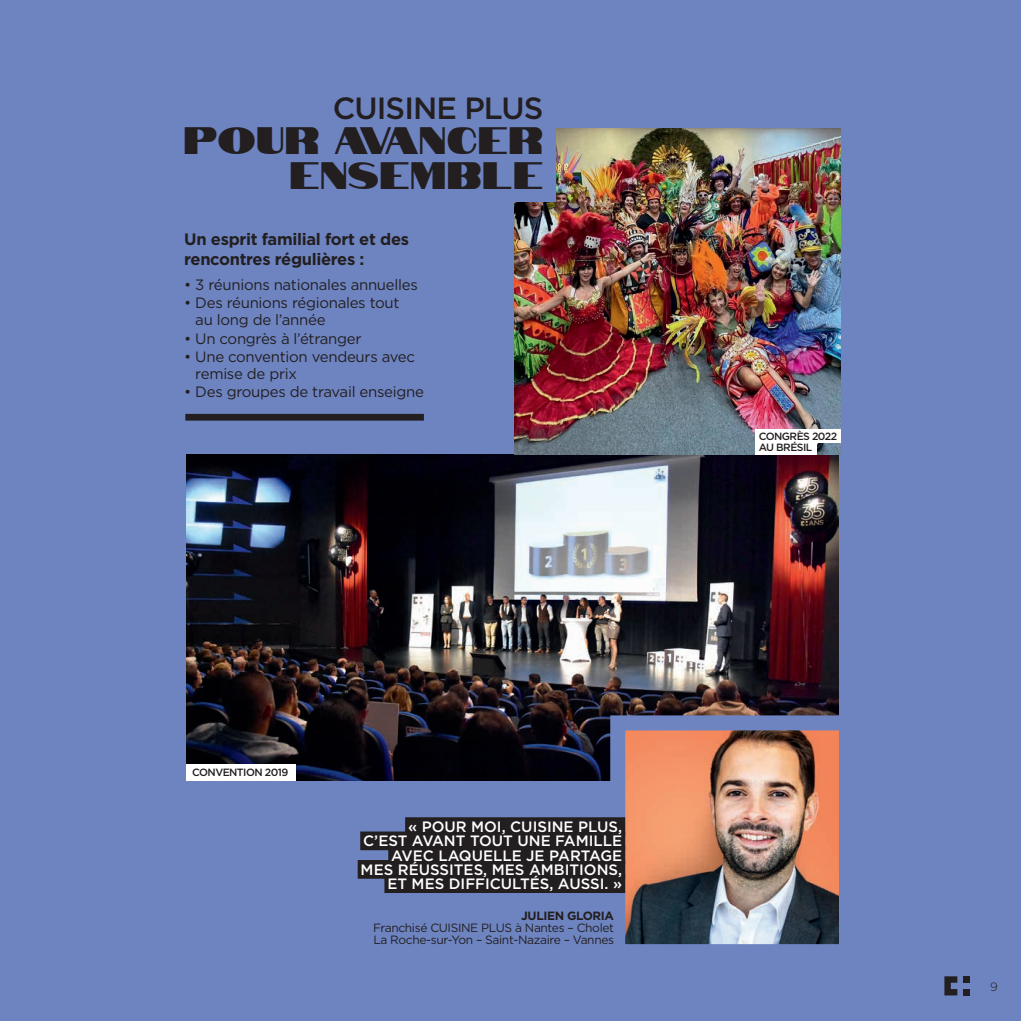
<style>
.page{position:relative;width:1021px;height:1021px;background:#fff}
.page>*{position:absolute;margin:0;border:0;box-sizing:border-box;transform-origin:0 0}
.t1{font:38.1px/34.8px "Notable";letter-spacing:.02em;color:#231f20;text-align:right}
.t2{font:500 30.6px "Gotham";letter-spacing:-.03em;color:#231f20}
.t3{font:700 16.5px/19.8px "Gotham";letter-spacing:-.02em;color:#231f20}
.t4{font:15px/16.5px "Gotham";letter-spacing:-.02em;color:#231f20}
.t5{font:500 15px/14.2px "Gotham";color:#fff;text-align:right}
.t6{font:12px/12px "Gotham";letter-spacing:-.03em;color:#231f20}
.t7{font:700 12px "Gotham";letter-spacing:-.03em;color:#231f20}
.t8{font:300 12px "Gotham";color:#231f20}
.t9{font:500 10.5px/10.5px "Gotham";letter-spacing:-.05em;color:#231f20}
</style>
<div class="page">
<div style="left:0;top:0;width:1020px;height:1020px;background:#6e84c1"></div>
<img style="left:186px;top:454px;width:652px;height:327px">
<img style="left:514px;top:128px;width:327px;height:326px">
<div style="left:149px;top:84px;width:406px;height:118px;background:#6e84c1"></div>
<svg style="left:944px;top:976px;width:13px;height:19px"></svg>
<div style="left:963px;top:976px;width:7px;height:6px;background:#231f20"></div>
<div style="left:963px;top:989px;width:7px;height:6px;background:#231f20"></div>
<img style="left:602px;top:708px;width:237px;height:237px">
<div style="left:405px;top:817px;width:220px;height:19px;background:#231f20"></div>
<div style="left:360px;top:831px;width:265px;height:19px;background:#231f20"></div>
<div style="left:388px;top:845px;width:237px;height:19px;background:#231f20"></div>
<div style="left:358px;top:860px;width:267px;height:18px;background:#231f20"></div>
<div style="left:384px;top:874px;width:241px;height:19px;background:#231f20"></div>
<div style="left:185px;top:414px;width:239px;height:6px;background:#231f20"></div>
<div style="left:755px;top:429px;width:86px;height:14px;background:#fff"></div>
<div style="left:755px;top:440px;width:61px;height:14px;background:#fff"></div>
<div style="left:186px;top:764px;width:110px;height:17px;background:#fff"></div>
<h2 class="t2" style="left:333px;top:88px;width:212px">CUISINE PLUS</h2>
<h1 class="t1" style="left:184px;top:123px;width:361px">POUR AVANCER<br>ENSEMBLE</h1>
<p class="t3" style="left:184px;top:229px;width:226px">Un esprit familial fort et des rencontres régulières :</p>
<p class="t4" style="left:184px;top:276px;width:235px">• 3 réunions nationales annuelles</p>
<p class="t4" style="left:195px;top:294px;width:206px;text-indent:-11px">• Des réunions régionales tout au long de l’année</p>
<p class="t4" style="left:184px;top:330px;width:179px">• Un congrès à l’étranger</p>
<p class="t4" style="left:195px;top:348px;width:221px;text-indent:-11px">• Une convention vendeurs avec remise de prix</p>
<p class="t4" style="left:184px;top:383px;width:241px">• Des groupes de travail enseigne</p>
<p class="t9" style="left:192px;top:767px;width:98px">CONVENTION 2019</p>
<p class="t5" style="left:360px;top:819px;width:263px">« POUR MOI, CUISINE PLUS,<br>C’EST AVANT TOUT UNE FAMILLE<br>AVEC LAQUELLE JE PARTAGE<br>MES RÉUSSITES, MES AMBITIONS,<br>ET MES DIFFICULTÉS, AUSSI. »</p>
<p class="t7" style="left:521px;top:908px;width:94px">JULIEN GLORIA</p>
<p class="t6" style="left:373px;top:921px;width:242px">Franchisé CUISINE PLUS à Nantes – Cholet<br>La Roche-sur-Yon – Saint-Nazaire – Vannes</p>
<p class="t9" style="left:758px;top:431px;width:80px">CONGRÈS 2022<br>AU BRÉSIL</p>
<p class="t8" style="left:990px;top:978px;width:9px">9</p>
</div>
